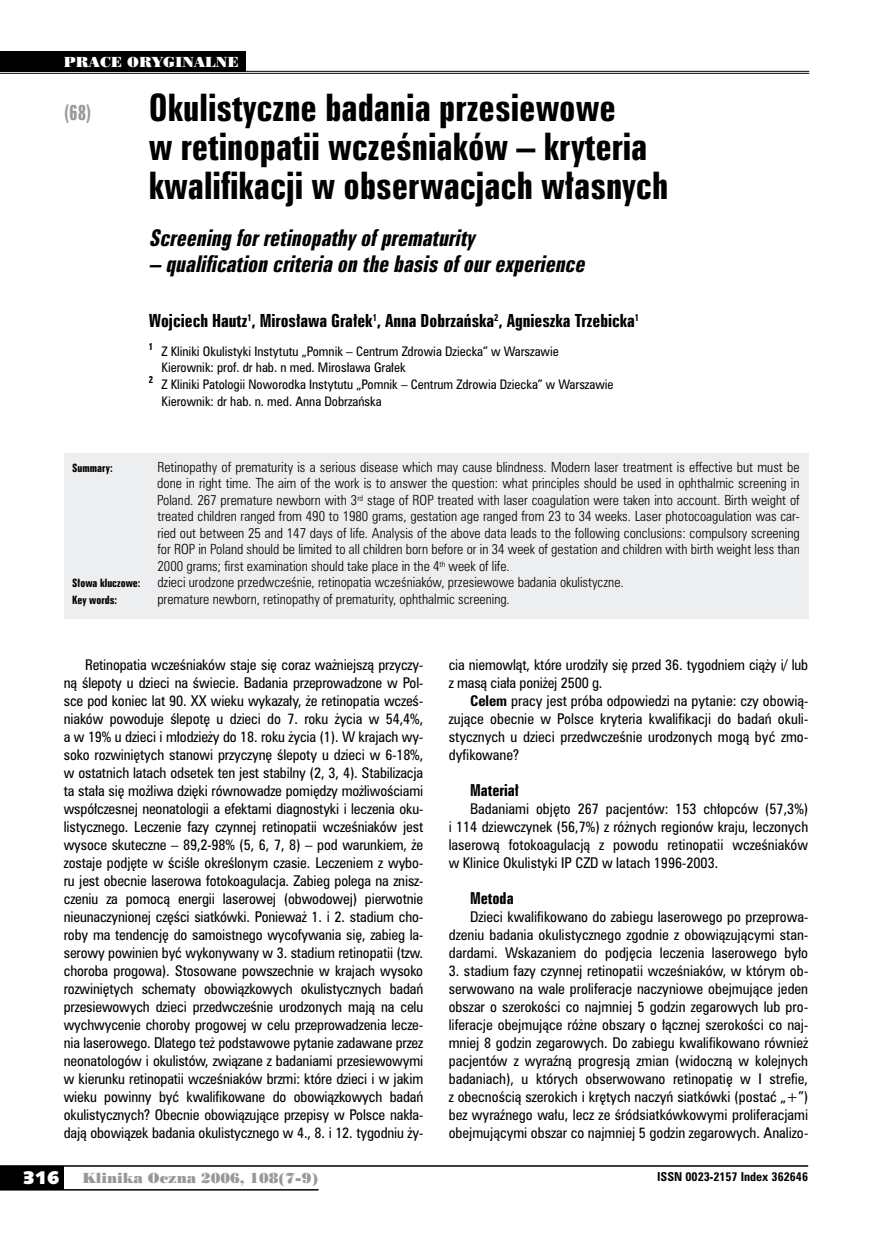
<style>
.page{position:relative;width:872px;height:1234px;background:#fff}
.page>*{position:absolute;margin:0;border:0;box-sizing:border-box;transform-origin:0 0}
.t1{font:34.5px/39px "Zurich Bd X Cn PL";color:#000}
.t2{font:italic 21px "Zurich Bd X Cn PL";color:#000}
.t3{font:19.5px "Zurich Bd X Cn PL";color:#98989c;scale:.9 1}
.t4{font:18px "Humanst 531 U Blk PL";color:#fff}
.t5{font:16.5px "Zurich Bd X Cn PL";color:#000}
.t6{font:15px "Zurich Bd X Cn PL";color:#000}
.t7{font:13.5px/18px "Zurich Cn PL";color:#000;text-align:justify}
.t8{font:13.5px "Poster Bodoni PL";color:#98989c}
.t9{font:13.5px "Poster Bodoni PL";color:#fff}
.t10{font:12.75px/16.5px "Zurich Lt Cn PL";color:#000;text-align:justify}
.t11{font:12px/16.5px "Zurich Cn PL";color:#000}
.t12{font:700 11.25px "Zurich Cn PL";color:#000}
.t13{font:10.5px "Zurich Bd X Cn PL";color:#000}
.t14{font:9px "Zurich Bd X Cn PL";color:#000}
.s1{font-weight:700}
</style>
<div class="page">
<div style="left:0;top:1165px;width:64px;height:24px;background:#000"></div>
<hr style="left:0;top:1164px;width:808px;height:2px;background:#000">
<hr style="left:0;top:1188px;width:319px;height:2px;background:#000">
<div style="left:64px;top:453px;width:744px;height:166px;background:#edeeef"></div>
<hr style="left:0;top:71px;width:809px;height:1px;background:#000">
<hr style="left:0;top:73px;width:809px;height:1px;background:#000">
<div style="left:0;top:51px;width:245px;height:21px;background:#000"></div>
<p class="t9" style="left:64px;top:53px;width:176px">PRACE ORYGINALNE</p>
<h3 class="t3" style="left:64px;top:100px;width:32px">(68)</h3>
<h1 class="t1" style="left:149px;top:88px;width:521px">Okulistyczne badania przesiewowe<br>w retinopatii wcześniaków – kryteria kwalifikacji w obserwacjach własnych</h1>
<h2 class="t2" style="left:149px;top:224px;width:332px">Screeningforretinopathyofprematurity</h2>
<h2 class="t2" style="left:149px;top:250px;width:442px">– qualification criteriaon the basisofourexperience</h2>
<p class="t5" style="left:149px;top:309px;width:492px">Wojciech Hautz<sup>1</sup>, Mirosława Grałek<sup>1</sup>, Anna Dobrzańska<sup>2</sup>, Agnieszka Trzebicka<sup>1</sup></p>
<p class="t14" style="left:149px;top:340px;width:6px">1</p>
<p class="t11" style="left:162px;top:343px;width:399px">Z Kliniki Okulistyki Instytutu „Pomnik – Centrum Zdrowia Dziecka” w Warszawie<br>Kierownik: prof. dr hab. n med. Mirosława Grałek</p>
<p class="t14" style="left:149px;top:373px;width:6px">2</p>
<p class="t11" style="left:162px;top:376px;width:453px">Z Kliniki Patologii Noworodka Instytutu „Pomnik – Centrum Zdrowia Dziecka” w Warszawie<br>Kierownik: dr hab. n. med. Anna Dobrzańska</p>
<p class="t13" style="left:72px;top:461px;width:42px">Summary:</p>
<p class="t10" style="left:157px;top:458px;width:644px">Retinopathy of prematurity is a serious disease which may cause blindness. Modern laser treatment is effective but must be done in right time. The aim of the work is to answer the question: what principles should be used in ophthalmic screening in Poland. 267 premature newborn with 3<sup>rd</sup> stage of ROP treated with laser coagulation were taken into account. Birth weight of treated children ranged from 490 to 1980 grams, gestation age ranged from 23 to 34 weeks. Laser photocoagulation was car&shy;ried out between 25 and 147 days of life. Analysis of the above data leads to the following conclusions: compulsory screening for ROP in Poland should be limited to all children born before or in 34 week of gestation and children with birth weight less than 2000 grams; first examination should take place in the 4<sup>th</sup> week of life.</p>
<p class="t13" style="left:72px;top:576px;width:70px">Słowa kluczowe:</p>
<p class="t10" style="left:157px;top:574px;width:468px">dzieci urodzone przedwcześnie, retinopatia wcześniaków, przesiewowe badania okulistyczne.</p>
<p class="t13" style="left:72px;top:593px;width:46px">Key words:</p>
<p class="t10" style="left:157px;top:590px;width:354px">premature newborn, retinopathy of prematurity, ophthalmic screening.</p>
<p class="t7" style="left:64px;top:655px;width:361px;text-indent:21px">Retinopatia wcześniaków staje się coraz ważniejszą przyczy&shy;ną ślepoty u dzieci na świecie. Badania przeprowadzone w Pol&shy;sce pod koniec lat 90. XX wieku wykazały, że retinopatia wcześ&shy;niaków powoduje ślepotę u dzieci do 7. roku życia w 54,4%, a w 19% u dzieci i młodzieży do 18. roku życia (1). W krajach wy&shy;soko rozwiniętych stanowi przyczynę ślepoty u dzieci w 6-18%, w ostatnich latach odsetek ten jest stabilny (2, 3, 4). Stabilizacja ta stała się możliwa dzięki równowadze pomiędzy możliwościami współczesnej neonatologii a efektami diagnostyki i leczenia oku&shy;listycznego. Leczenie fazy czynnej retinopatii wcześniaków jest wysoce skuteczne – 89,2-98% (5, 6, 7, 8) – pod warunkiem, że zostaje podjęte w ściśle określonym czasie. Leczeniem z wybo&shy;ru jest obecnie laserowa fotokoagulacja. Zabieg polega na znisz&shy;czeniu za pomocą energii laserowej (obwodowej) pierwotnie nieunaczynionej części siatkówki. Ponieważ 1. i 2. stadium cho&shy;roby ma tendencję do samoistnego wycofywania się, zabieg la&shy;serowy powinien być wykonywany w 3. stadium retinopatii (tzw. choroba progowa). Stosowane powszechnie w krajach wysoko rozwiniętych schematy obowiązkowych okulistycznych badań przesiewowych dzieci przedwcześnie urodzonych mają na celu wychwycenie choroby progowej w celu przeprowadzenia lecze&shy;nia laserowego. Dlatego też podstawowe pytanie zadawane przez neonatologów i okulistów, związane z badaniami przesiewowymi w kierunku retinopatii wcześniaków brzmi: które dzieci i w jakim wieku powinny być kwalifikowane do obowiązkowych badań okulistycznych? Obecnie obowiązujące przepisy w Polsce nakła&shy;dają obowiązek badania okulistycznego w 4., 8. i 12. tygodniu ży-</p>
<p class="t7" style="left:449px;top:655px;width:361px">cia niemowląt, które urodziły się przed 36. tygodniem ciąży i/ lub z masą ciała poniżej 2500 g.</p>
<p class="t7" style="left:449px;top:691px;width:361px;text-indent:21px"><span class="s1">Celem</span> pracy jest próba odpowiedzi na pytanie: czy obowią&shy;zujące obecnie w Polsce kryteria kwalifikacji do badań okuli&shy;stycznych u dzieci przedwcześnie urodzonych mogą być zmo&shy;dyfikowane?</p>
<p class="t6" style="left:470px;top:780px;width:50px">Materiał</p>
<p class="t7" style="left:449px;top:799px;width:361px;text-indent:21px">Badaniami objęto 267 pacjentów: 153 chłopców (57,3%) i 114 dziewczynek (56,7%) z różnych regionów kraju, leczonych laserową fotokoagulacją z powodu retinopatii wcześniaków w Klinice Okulistyki IP CZD w latach 1996-2003.</p>
<p class="t6" style="left:470px;top:888px;width:45px">Metoda</p>
<p class="t7" style="left:449px;top:907px;width:361px;text-indent:21px">Dzieci kwalifikowano do zabiegu laserowego po przeprowa&shy;dzeniu badania okulistycznego zgodnie z obowiązującymi stan&shy;dardami. Wskazaniem do podjęcia leczenia laserowego było</p>
<p class="t7" style="left:449px;top:961px;width:361px">3. stadium fazy czynnej retinopatii wcześniaków, w którym ob&shy;serwowano na wale proliferacje naczyniowe obejmujące jeden obszar o szerokości co najmniej 5 godzin zegarowych lub pro&shy;liferacje obejmujące różne obszary o łącznej szerokości co naj&shy;mniej 8 godzin zegarowych. Do zabiegu kwalifikowano również pacjentów z wyraźną progresją zmian (widoczną w kolejnych badaniach), u których obserwowano retinopatię w I strefie, z obecnością szerokich i krętych naczyń siatkówki (postać „+”) bez wyraźnego wału, lecz ze śródsiatkówkowymi proliferacjami obejmującymi obszar co najmniej 5 godzin zegarowych. Analizo-</p>
<h3 class="t4" style="left:23px;top:1165px;width:38px">316</h3>
<p class="t8" style="left:83px;top:1168px;width:237px">Klinika Oczna 2006, 108(7-9)</p>
<p class="t12" style="left:657px;top:1168px;width:152px">ISSN 0023-2157 Index 362646</p>
</div>
